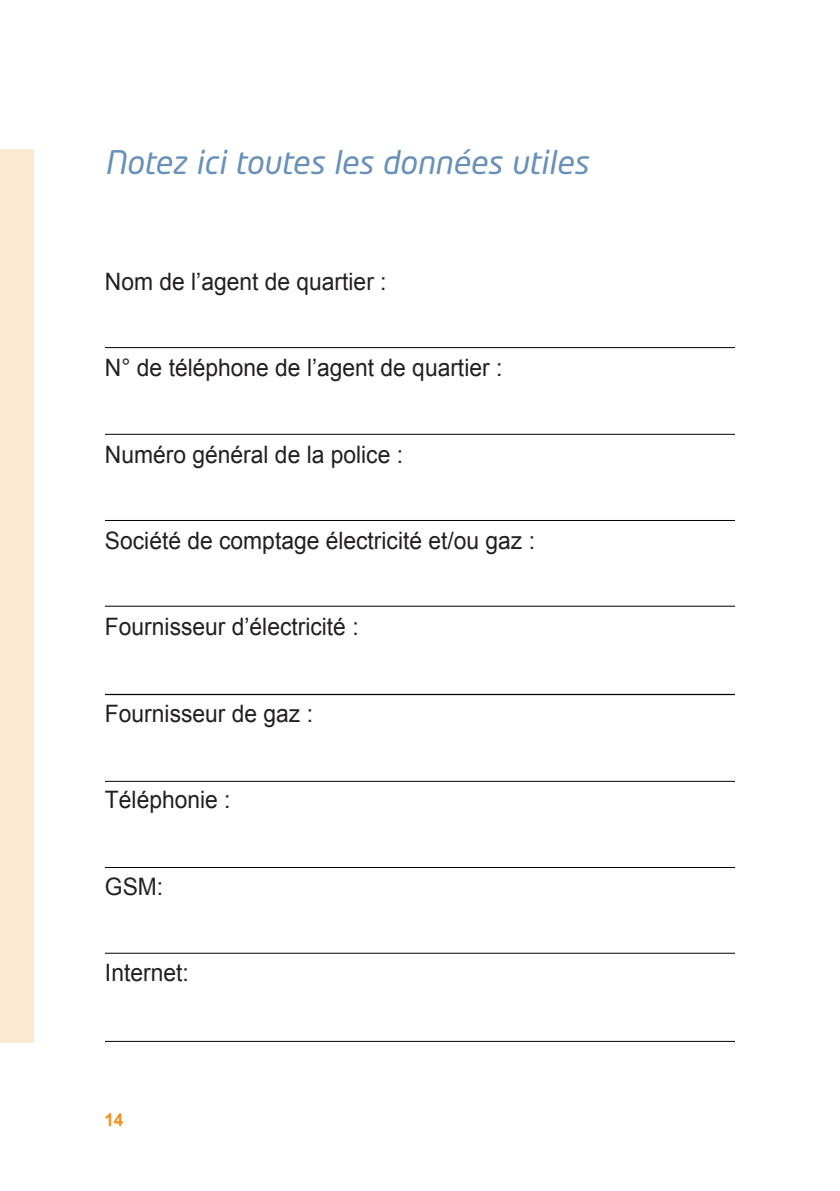
<style>
.page{position:relative;width:840px;height:1191px;background:#fff}
.page>*{position:absolute;margin:0;border:0;box-sizing:border-box;transform-origin:0 0}
.t1{font:italic 32px "Neo Tech";color:#6890b9}
.t2{font:24px "Arial";color:#231f20;scale:.95 1}
.t3{font:700 18px "Arial";color:#f4901d;scale:.95 1}
</style>
<div class="page">
<hr style="left:105px;top:347px;width:629px;height:1px;background:#000">
<hr style="left:105px;top:520px;width:629px;height:1px;background:#000">
<hr style="left:105px;top:867px;width:629px;height:1px;background:#000">
<hr style="left:105px;top:434px;width:629px;height:1px;background:#000">
<hr style="left:105px;top:781px;width:629px;height:1px;background:#000">
<hr style="left:105px;top:606px;width:629px;height:1px;background:#000">
<hr style="left:105px;top:953px;width:629px;height:1px;background:#000">
<hr style="left:105px;top:694px;width:629px;height:1px;background:#000">
<hr style="left:105px;top:1041px;width:629px;height:1px;background:#000">
<div style="left:0;top:149px;width:33px;height:893px;background:#fce9d2"></div>
<h1 class="t1" style="left:105px;top:143px;width:484px">Notez ici toutes les données utiles</h1>
<p class="t2" style="left:105px;top:265px;width:298px">Nom de l’agent de quartier :</p>
<p class="t2" style="left:105px;top:352px;width:419px">N° de téléphone de l’agent de quartier :</p>
<p class="t2" style="left:105px;top:438px;width:315px">Numéro général de la police :</p>
<p class="t2" style="left:105px;top:525px;width:454px">Société de comptage électricité et/ou gaz :</p>
<p class="t2" style="left:105px;top:611px;width:268px">Fournisseur d’électricité :</p>
<p class="t2" style="left:105px;top:697px;width:220px">Fournisseur de gaz :</p>
<p class="t2" style="left:105px;top:784px;width:134px">Téléphonie :</p>
<p class="t2" style="left:105px;top:870px;width:63px">GSM:</p>
<p class="t2" style="left:105px;top:957px;width:90px">Internet:</p>
<p class="t3" style="left:104px;top:1107px;width:22px">14</p>
</div>
